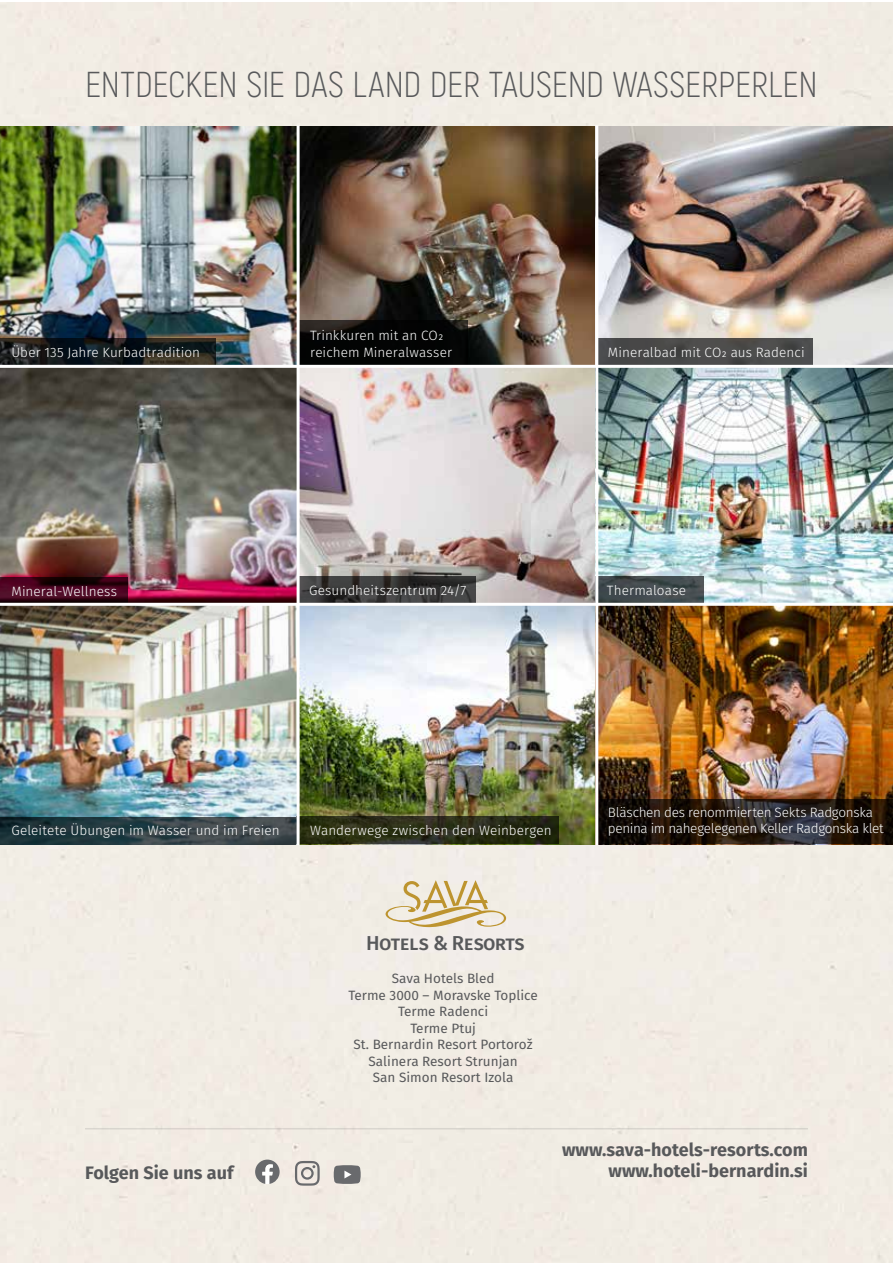
<style>
.page{position:relative;width:893px;height:1263px;background:#fff}
.page>*{position:absolute;margin:0;border:0;box-sizing:border-box;transform-origin:0 0}
.t1{font:300 36px "Akrobat";letter-spacing:-.005em;color:#58595b}
.t2{font:500 20.1px "Fira Sans";letter-spacing:-.02em;color:#58595b}
.t3{font:700 18px "Fira Sans";color:#58595b}
.t4{font:300 13.5px/16px "Fira Sans";letter-spacing:.005em;color:#fff}
.t5{font:13.5px/16.5px "Fira Sans";color:#58595b;text-align:center}
.t6{font:300 13.5px/16px "Fira Sans";letter-spacing:-.025em;color:#fff}
</style>
<div class="page">
<div style="left:0;top:2px;width:893px;height:1261px;background:#f2ece4"></div>
<img style="left:0;top:127px;width:297px;height:690px">
<img style="left:300px;top:126px;width:593px;height:239px">
<svg style="left:0;top:338px;width:215px;height:27px;background:#1c1f1f"></svg>
<svg style="left:385px;top:880px;width:121px;height:47px;background:#e3d6b7"></svg>
<svg style="left:255px;top:1159px;width:25px;height:25px"></svg>
<svg style="left:295px;top:1161px;width:25px;height:25px"></svg>
<svg style="left:334px;top:1165px;width:27px;height:19px"></svg>
<hr style="left:85px;top:1128px;width:723px;height:1px;background:#e6e7e8">
<img style="left:300px;top:368px;width:295px;height:234px">
<img style="left:598px;top:368px;width:295px;height:235px">
<svg style="left:0;top:577px;width:128px;height:26px;background:#3b071a"></svg>
<img style="left:300px;top:606px;width:593px;height:238px">
<svg style="left:0;top:817px;width:296px;height:27px;background:#2e3f44"></svg>
<svg style="left:300px;top:320px;width:168px;height:45px;background:#080807"></svg>
<svg style="left:598px;top:338px;width:215px;height:27px;background:#4b4b4b"></svg>
<svg style="left:300px;top:576px;width:176px;height:27px;background:#393938"></svg>
<svg style="left:296px;top:816px;width:263px;height:28px;background:#292d16"></svg>
<svg style="left:598px;top:576px;width:105px;height:27px;background:#444c4f"></svg>
<svg style="left:598px;top:799px;width:295px;height:45px;background:#221913"></svg>
<hr style="left:297px;top:125px;width:3px;height:720px;background:#fff">
<hr style="left:595px;top:125px;width:3px;height:720px;background:#fff">
<hr style="left:0;top:365px;width:893px;height:3px;background:#fff">
<hr style="left:0;top:603px;width:893px;height:3px;background:#fff">
<h1 class="t1" style="left:85px;top:63px;width:734px">ENTDECKEN SIE DAS LAND DER TAUSEND WASSERPERLEN</h1>
<p class="t4" style="left:11px;top:345px;width:190px">Über 135 Jahre Kurbadtradition</p>
<p class="t4" style="left:310px;top:329px;width:143px">Trinkkuren mit an CO2 reichem Mineralwasser</p>
<p class="t4" style="left:608px;top:345px;width:198px">Mineralbad mit CO2 aus Radenci</p>
<p class="t4" style="left:11px;top:584px;width:107px">Mineral-Wellness</p>
<p class="t4" style="left:309px;top:583px;width:159px">Gesundheitszentrum 24/7</p>
<p class="t4" style="left:607px;top:583px;width:81px">Thermaloase</p>
<p class="t4" style="left:11px;top:823px;width:270px">Geleitete Übungen im Wasser und im Freien</p>
<p class="t4" style="left:310px;top:823px;width:243px">Wanderwege zwischen den Weinbergen</p>
<p class="t6" style="left:608px;top:805px;width:278px">Bläschen des renommierten Sekts Radgonska penina im nahegelegenen Keller Radgonska klet</p>
<h2 class="t2" style="left:366px;top:929px;width:160px">HOTELS &amp; RESORTS</h2>
<p class="t5" style="left:348px;top:971px;width:191px">Sava Hotels Bled<br>Terme 3000 – Moravske Toplice<br>Terme Radenci<br>Terme Ptuj<br>St. Bernardin Resort Portorož<br>Salinera Resort Strunjan<br>San Simon Resort Izola</p>
<h3 class="t3" style="left:562px;top:1136px;width:247px">www.sava-hotels-resorts.com</h3>
<h3 class="t3" style="left:85px;top:1160px;width:150px">Folgen Sie uns auf</h3>
<h3 class="t3" style="left:609px;top:1158px;width:201px">www.hoteli-bernardin.si</h3>
</div>
